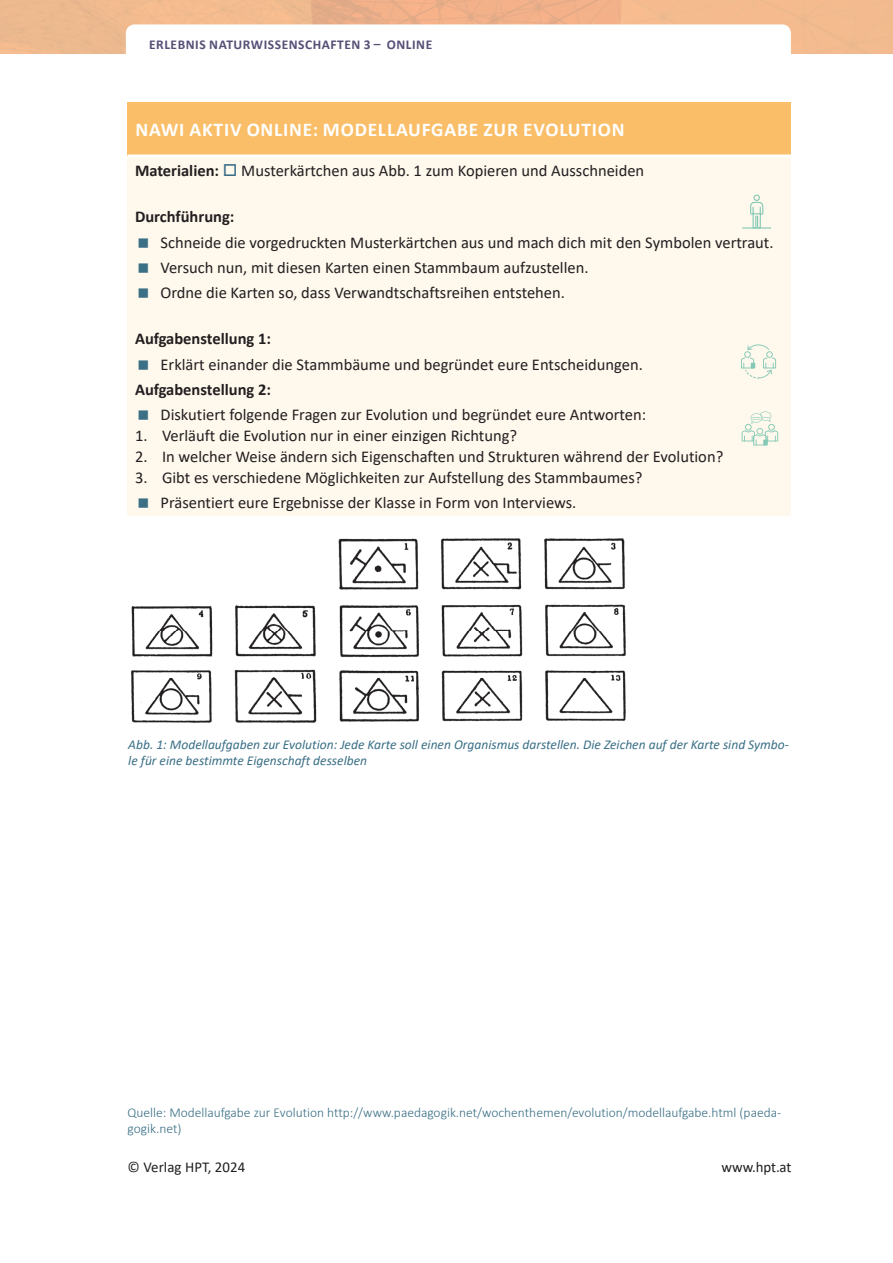
<style>
.page{position:relative;width:893px;height:1263px;background:#fff}
.page>*{position:absolute;margin:0;border:0;box-sizing:border-box;transform-origin:0 0}
.t1{font:700 19.5px "Calibri";letter-spacing:.04em;color:#fff}
.t2{font:16.5px/25.2px "Calibri";color:#231f20}
.t3{font:700 16.5px "Calibri";color:#231f20}
.t4{font:15px "Calibri";letter-spacing:.005em;color:#231f20}
.t5{font:italic 13.5px/15.8px "Calibri";color:#3a6f86}
.t6{font:300 13.5px/15.8px "Calibri";color:#3a6f86}
.t7{font:700 13.5px "Calibri";letter-spacing:.04em;color:#565077}
.s1{font-weight:700}
.s2{color:#3a6f86}
</style>
<div class="page">
<svg style="left:126px;top:24px;width:665px;height:30px"></svg>
<div style="left:128px;top:102px;width:663px;height:54px;background:#fabe68"></div>
<div style="left:128px;top:156px;width:663px;height:360px;background:#fef8ed"></div>
<hr style="left:128px;top:154px;width:663px;height:3px;background:#fff">
<svg style="left:750px;top:195px;width:13px;height:32px"></svg>
<hr style="left:742px;top:227px;width:29px;height:2px;background:#84c9b5">
<svg style="left:741px;top:344px;width:35px;height:34px"></svg>
<svg style="left:742px;top:411px;width:36px;height:34px"></svg>
<img style="left:131px;top:538px;width:495px;height:187px">
<p class="t7" style="left:149px;top:35px;width:285px">ERLEBNIS NATURWISSENSCHAFTEN 3 – ONLINE</p>
<p class="t1" style="left:135px;top:116px;width:491px">NAWI AKTIV ONLINE: MODELLAUFGABE ZUR EVOLUTION</p>
<p class="t2" style="left:135px;top:158px;width:511px"><span class="s1">Materialien:</span> <span class="s2">□</span> Musterkärtchen aus Abb. 1 zum Kopieren und Ausschneiden</p>
<p class="t3" style="left:135px;top:205px;width:101px">Durchführung:</p>
<p class="t2" style="left:161px;top:229px;width:615px">Schneide die vorgedruckten Musterkärtchen aus und mach dich mit den Symbolen vertraut.<br>Versuch nun, mit diesen Karten einen Stammbaum aufzustellen.<br>Ordne die Karten so, dass Verwandtschaftsreihen entstehen.</p>
<p class="t3" style="left:135px;top:327px;width:137px">Aufgabenstellung 1:</p>
<p class="t2" style="left:161px;top:351px;width:484px">Erklärt einander die Stammbäume und begründet eure Entscheidungen.</p>
<p class="t3" style="left:135px;top:378px;width:137px">Aufgabenstellung 2:</p>
<p class="t2" style="left:161px;top:402px;width:487px">Diskutiert folgende Fragen zur Evolution und begründet eure Antworten:</p>
<p class="t2" style="left:135px;top:423px;width:384px">1. Verläuft die Evolution nur in einer einzigen Richtung?</p>
<p class="t2" style="left:135px;top:444px;width:590px">2. In welcher Weise ändern sich Eigenschaften und Strukturen während der Evolution?</p>
<p class="t2" style="left:161px;top:465px;width:484px;text-indent:-26px">3. Gibt es verschiedene Möglichkeiten zur Aufstellung des Stammbaumes?<br>Präsentiert eure Ergebnisse der Klasse in Form von Interviews.</p>
<p class="t5" style="left:128px;top:736px;width:662px">Abb. 1: Modellaufgaben zur Evolution: Jede Karte soll einen Organismus darstellen. Die Zeichen auf der Karte sind Symbo&shy;le für eine bestimmte Eigenschaft desselben</p>
<p class="t6" style="left:128px;top:1105px;width:655px">Quelle: Modellaufgabe zur Evolution http://www.paedagogik.net/wochenthemen/evolution/modellaufgabe.html (paeda&shy;gogik.net)</p>
<p class="t4" style="left:128px;top:1157px;width:119px">© Verlag HPT, 2024</p>
<p class="t4" style="left:722px;top:1157px;width:71px">www.hpt.at</p>
</div>
